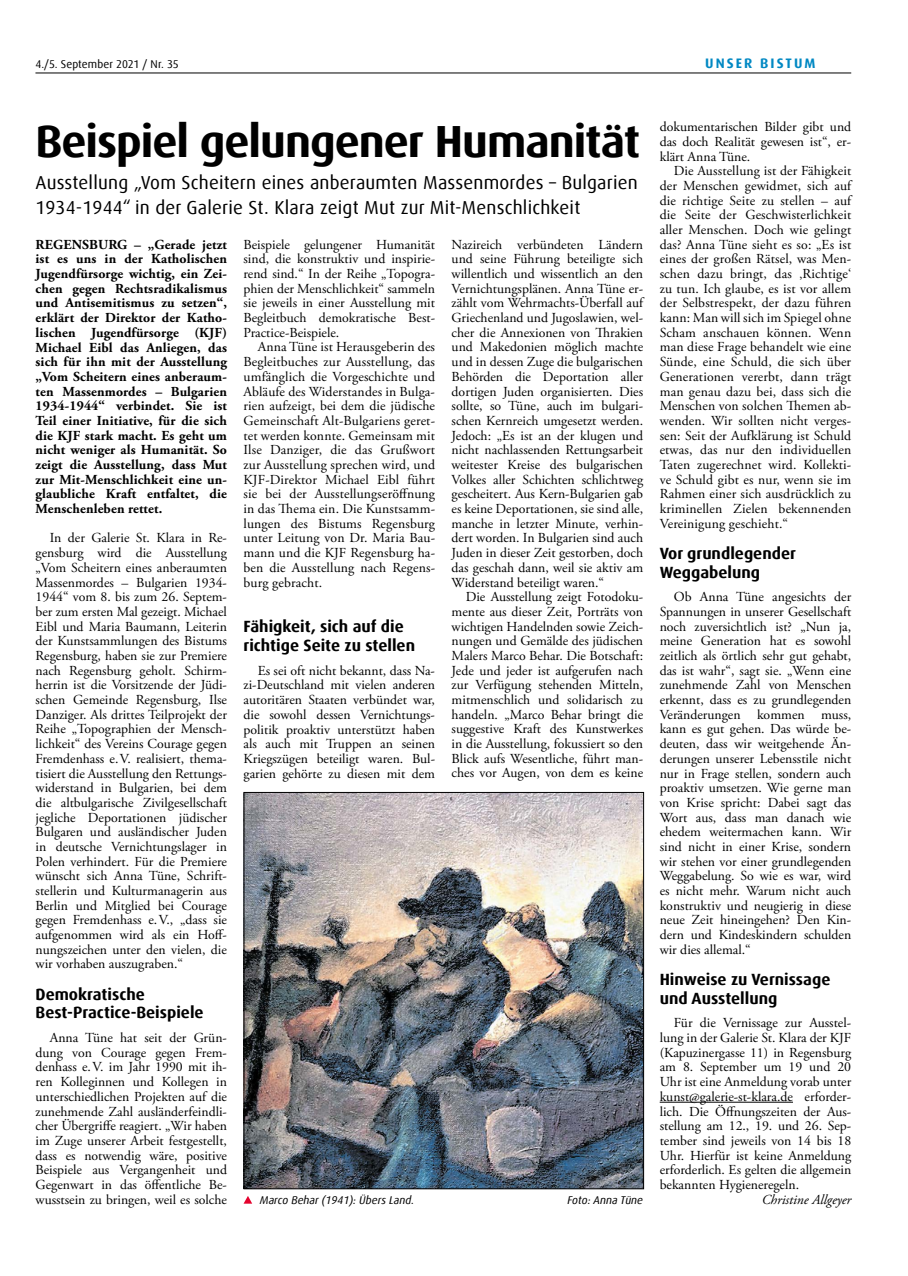
<style>
.page{position:relative;width:908px;height:1276px;background:#fff}
.page>*{position:absolute;margin:0;border:0;box-sizing:border-box;transform-origin:0 0}
.t1{font:700 45px "Dax Offc Pro";letter-spacing:-.025em;color:#000}
.t2{font:18.75px/25px "Dax Offc Pro";letter-spacing:.01em;color:#000}
.t3{font:700 16.25px/18.8px "Dax Offc Pro";color:#000}
.t4{font:13.75px/14.6px "Adobe Garamond Pro";color:#000;text-align:justify}
.t5{font:700 13.75px/14.6px "Adobe Garamond Pro";letter-spacing:.01em;color:#000;text-align:justify}
.t6{font:italic 13.75px "Adobe Garamond Pro";color:#000}
.t7{font:700 13.75px "Dax Offc Pro";letter-spacing:.15em;color:#0088c3}
.t8{font:italic 11.25px "Dax Offc Pro";color:#000}
.t9{font:11.25px "Dax Offc Pro";letter-spacing:.005em;color:#000}
</style>
<div class="page">
<hr style="left:35px;top:73px;width:815px;height:1px;background:#000">
<hr style="left:659px;top:1102px;width:133px;height:1px;background:#000">
<img style="left:246px;top:794px;width:395px;height:393px">
<svg style="left:244px;top:1196px;width:8px;height:7px"></svg>
<p class="t9" style="left:35px;top:56px;width:145px">4./5. September 2021 / Nr. 35</p>
<p class="t7" style="left:705px;top:54px;width:112px">UNSER BISTUM</p>
<p class="t4" style="left:659px;top:120px;width:193px">dokumentarischen Bilder gibt und das doch Realität gewesen ist“, er&shy;klärt Anna Tüne.</p>
<p class="t4" style="left:659px;top:164px;width:193px;text-indent:14px">Die Ausstellung ist der Fähigkeit der Menschen gewidmet, sich auf die richtige Seite zu stellen – auf die Seite der Geschwisterlichkeit aller Menschen. Doch wie gelingt das? Anna Tüne sieht es so: „Es ist eines der großen Rätsel, was Men&shy;schen dazu bringt, das ‚Richtige‘ zu tun. Ich glaube, es ist vor allem der Selbstrespekt, der dazu führen kann: Man will sich im Spiegel ohne Scham anschauen können. Wenn man diese Frage behandelt wie eine Sünde, eine Schuld, die sich über Generationen vererbt, dann trägt man genau dazu bei, dass sich die Menschen von solchen Themen ab&shy;wenden. Wir sollten nicht verges&shy;sen: Seit der Aufklärung ist Schuld etwas, das nur den individuellen Taten zugerechnet wird. Kollekti&shy;ve Schuld gibt es nur, wenn sie im Rahmen einer sich ausdrücklich zu kriminellen Zielen bekennenden Vereinigung geschieht.“</p>
<p class="t3" style="left:659px;top:544px;width:138px">Vor grundlegender<br>Weggabelung</p>
<p class="t4" style="left:659px;top:590px;width:193px;text-indent:14px">Ob Anna Tüne angesichts der Spannungen in unserer Gesellschaft noch zuversichtlich ist? „Nun ja, meine Generation hat es sowohl zeitlich als örtlich sehr gut gehabt, das ist wahr“, sagt sie. „Wenn eine zunehmende Zahl von Menschen erkennt, dass es zu grundlegenden Veränderungen kommen muss, kann es gut gehen. Das würde be&shy;deuten, dass wir weitgehende Än&shy;derungen unserer Lebensstile nicht nur in Frage stellen, sondern auch proaktiv umsetzen. Wie gerne man von Krise spricht: Dabei sagt das Wort aus, dass man danach wie ehedem weitermachen kann. Wir sind nicht in einer Krise, sondern wir stehen vor einer grundlegenden Weggabelung. So wie es war, wird es nicht mehr. Warum nicht auch konstruktiv und neugierig in diese neue Zeit hineingehen? Den Kin&shy;dern und Kindeskindern schulden wir dies allemal.“</p>
<p class="t3" style="left:659px;top:970px;width:172px">Hinweise zu Vernissage und Ausstellung</p>
<p class="t4" style="left:659px;top:1016px;width:193px;text-indent:14px">Für die Vernissage zur Ausstel&shy;lung in der Galerie St. Klara der KJF (Kapuzinergasse 11) in Regensburg am 8. September um 19 und 20<br>Uhr ist eine Anmeldung vorab unter kunst@galerie-st-klara.de erforder&shy;lich. Die Öffnungszeiten der Aus&shy;stellung am 12., 19. und 26. Sep&shy;tember sind jeweils von 14 bis 18<br>Uhr. Hierfür ist keine Anmeldung erforderlich. Es gelten die allgemein bekannten Hygieneregeln.</p>
<h1 class="t1" style="left:35px;top:112px;width:606px">Beispiel gelungener Humanität</h1>
<h2 class="t2" style="left:35px;top:170px;width:603px">Ausstellung „Vom Scheitern eines anberaumten Massenmordes – Bulgarien<br>1934-1944“ in der Galerie St. Klara zeigt Mut zur Mit-Menschlichkeit</h2>
<p class="t4" style="left:243px;top:237px;width:193px">Beispiele gelungener Humanität sind, die konstruktiv und inspirie&shy;rend sind.“ In der Reihe „Topogra&shy;phien der Menschlichkeit“ sammeln sie jeweils in einer Ausstellung mit Begleitbuch demokratische Best-Practice-Beispiele.</p>
<p class="t4" style="left:243px;top:340px;width:193px;text-indent:14px">Anna Tüne ist Herausgeberin des Begleitbuches zur Ausstellung, das umfänglich die Vorgeschichte und Abläufe des Widerstandes in Bulga&shy;rien aufzeigt, bei dem die jüdische Gemeinschaft Alt-Bulgariens geret&shy;tet werden konnte. Gemeinsam mit Ilse Danziger, die das Grußwort zur Ausstellung sprechen wird, und KJF-Direktor Michael Eibl führt sie bei der Ausstellungseröffnung in das Thema ein. Die Kunstsamm&shy;lungen des Bistums Regensburg unter Leitung von Dr. Maria Bau&shy;mann und die KJF Regensburg ha&shy;ben die Ausstellung nach Regens&shy;burg gebracht.</p>
<p class="t3" style="left:243px;top:617px;width:173px">Fähigkeit, sich auf die richtige Seite zu stellen</p>
<p class="t4" style="left:243px;top:663px;width:193px;text-indent:14px">Es sei oft nicht bekannt, dass Na&shy;zi-Deutschland mit vielen anderen autoritären Staaten verbündet war, die sowohl dessen Vernichtungs&shy;politik proaktiv unterstützt haben als auch mit Truppen an seinen Kriegszügen beteiligt waren. Bul&shy;garien gehörte zu diesen mit dem</p>
<p class="t4" style="left:451px;top:237px;width:193px">Nazireich verbündeten Ländern und seine Führung beteiligte sich willentlich und wissentlich an den Vernichtungsplänen. Anna Tüne er&shy;zählt vom Wehrmachts-Überfall auf Griechenland und Jugoslawien, wel&shy;cher die Annexionen von Thrakien und Makedonien möglich machte und in dessen Zuge die bulgarischen Behörden die Deportation aller dortigen Juden organisierten. Dies sollte, so Tüne, auch im bulgari&shy;schen Kernreich umgesetzt werden.<br>Jedoch: „Es ist an der klugen und nicht nachlassenden Rettungsarbeit weitester Kreise des bulgarischen Volkes aller Schichten schlichtweg gescheitert. Aus Kern-Bulgarien gab es keine Deportationen, sie sind alle, manche in letzter Minute, verhin&shy;dert worden. In Bulgarien sind auch Juden in dieser Zeit gestorben, doch das geschah dann, weil sie aktiv am Widerstand beteiligt waren.“</p>
<p class="t4" style="left:451px;top:590px;width:193px;text-indent:14px">Die Ausstellung zeigt Fotodoku&shy;mente aus dieser Zeit, Porträts von wichtigen Handelnden sowie Zeich&shy;nungen und Gemälde des jüdischen Malers Marco Behar. Die Botschaft:<br>Jede und jeder ist aufgerufen nach zur Verfügung stehenden Mitteln, mitmenschlich und solidarisch zu handeln. „Marco Behar bringt die suggestive Kraft des Kunstwerkes in die Ausstellung, fokussiert so den Blick aufs Wesentliche, führt man&shy;ches vor Augen, von dem es keine</p>
<p class="t5" style="left:36px;top:237px;width:193px">REGENSBURG – „Gerade jetzt ist es uns in der Katholischen Jugendfürsorge wichtig, ein Zei&shy;chen gegen Rechtsradikalismus und Antisemitismus zu setzen“, erklärt der Direktor der Katho&shy;lischen Jugendfürsorge (KJF)<br>Michael Eibl das Anliegen, das sich für ihn mit der Ausstellung „Vom Scheitern eines anberaum&shy;ten Massenmordes – Bulgarien 1934-1944“ verbindet. Sie ist Teil einer Initiative, für die sich die KJF stark macht. Es geht um nicht weniger als Humanität. So zeigt die Ausstellung, dass Mut zur Mit-Menschlichkeit eine un&shy;glaubliche Kraft entfaltet, die Menschenleben rettet.</p>
<p class="t4" style="left:36px;top:531px;width:193px;text-indent:14px">In der Galerie St. Klara in Re&shy;gensburg wird die Ausstellung „Vom Scheitern eines anberaumten Massenmordes – Bulgarien 1934- 1944“ vom 8. bis zum 26. Septem&shy;ber zum ersten Mal gezeigt. Michael Eibl und Maria Baumann, Leiterin der Kunstsammlungen des Bistums Regensburg, haben sie zur Premiere nach Regensburg geholt. Schirm&shy;herrin ist die Vorsitzende der Jüdi&shy;schen Gemeinde Regensburg, Ilse Danziger. Als drittes Teilprojekt der Reihe „Topographien der Mensch&shy;lichkeit“ des Vereins Courage gegen Fremdenhass e.V. realisiert, thema&shy;tisiert die Ausstellung den Rettungs&shy;widerstand in Bulgarien, bei dem die altbulgarische Zivilgesellschaft jegliche Deportationen jüdischer Bulgaren und ausländischer Juden in deutsche Vernichtungslager in Polen verhindert. Für die Premiere wünscht sich Anna Tüne, Schrift&shy;stellerin und Kulturmanagerin aus Berlin und Mitglied bei Courage gegen Fremdenhass e.V., „dass sie aufgenommen wird als ein Hoff&shy;nungszeichen unter den vielen, die wir vorhaben auszugraben.“</p>
<p class="t3" style="left:36px;top:984px;width:169px">Demokratische<br>Best-Practice-Beispiele</p>
<p class="t4" style="left:36px;top:1031px;width:193px;text-indent:14px">Anna Tüne hat seit der Grün&shy;dung von Courage gegen Frem&shy;denhass e.V. im Jahr 1990 mit ih&shy;ren Kolleginnen und Kollegen in unterschiedlichen Projekten auf die zunehmende Zahl ausländerfeindli&shy;cher Übergriffe reagiert. „Wir haben im Zuge unserer Arbeit festgestellt, dass es notwendig wäre, positive Beispiele aus Vergangenheit und Gegenwart in das öffentliche Be&shy;wusstsein zu bringen, weil es solche</p>
<p class="t8" style="left:260px;top:1192px;width:156px">Marco Behar (1941): Übers Land.</p>
<p class="t8" style="left:567px;top:1192px;width:77px">Foto: Anna Tüne</p>
<p class="t6" style="left:761px;top:1191px;width:91px">Christine Allgeyer</p>
</div>
